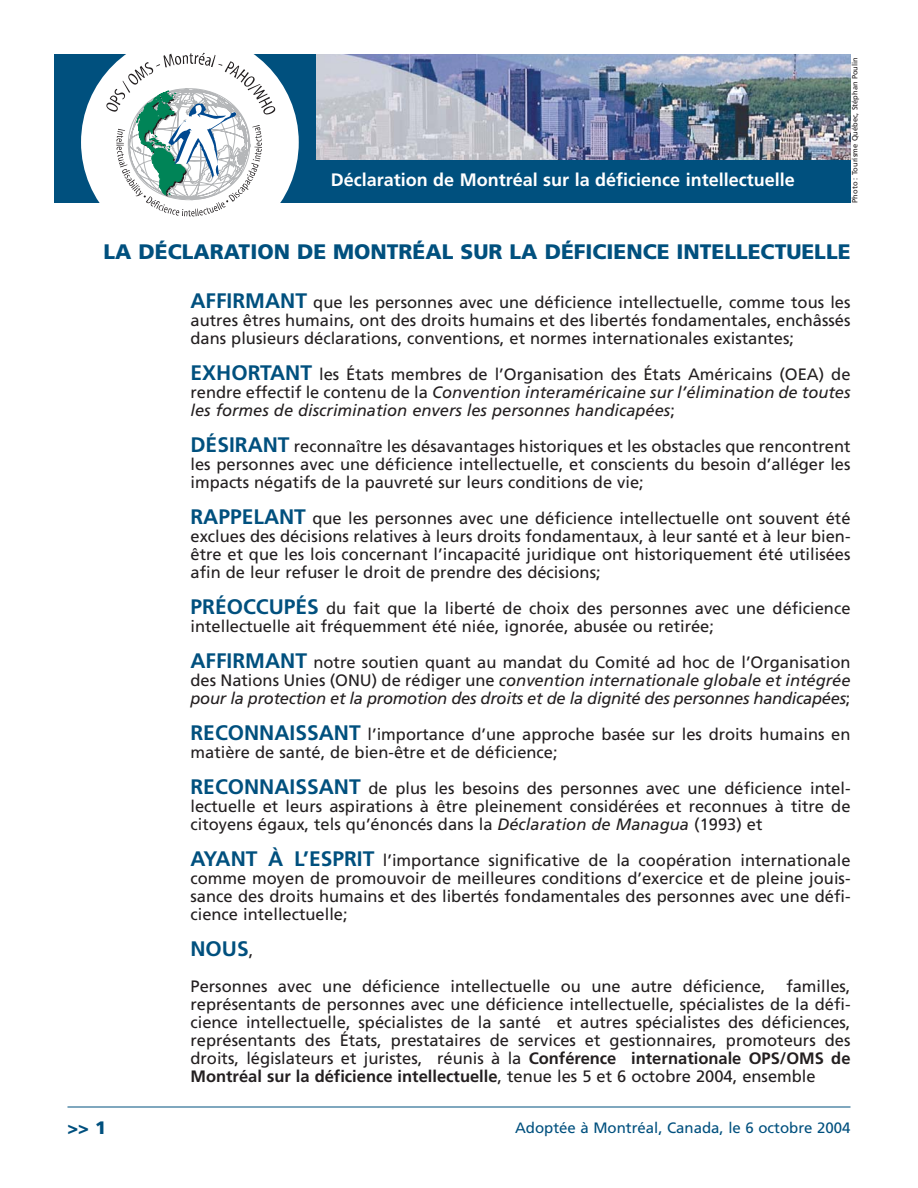
<style>
.page{position:relative;width:918px;height:1188px;background:#fff}
.page>*{position:absolute;margin:0;border:0;box-sizing:border-box;transform-origin:0 0}
.t1{font:900 21px "Frutiger";color:#00507e}
.t2{font:700 21px "Frutiger";color:#00507e}
.t3{font:700 18px "Frutiger";color:#fff}
.t4{font:900 18px "Frutiger";color:#00507e}
.t5{font:16.5px/18px "Frutiger";color:#231f20;text-align:justify}
.t6{font:italic 16.5px/18px "Frutiger";letter-spacing:-.01em;color:#231f20;text-align:justify}
.t7{font:15px "Frutiger";color:#00507e}
.t8{font:7.5px "Frutiger";color:#231f20}
.s1{font-weight:700;font-size:21px;color:#00507e}
.s2{font-weight:700;font-style:normal;font-size:21px;color:#00507e}
.s3{font-style:normal}
.s4{font-style:italic}
.s5{font-weight:400;font-size:16.5px;color:#231f20}
.s6{font-weight:700}
</style>
<div class="page">
<div style="left:54px;top:54px;width:796px;height:148px;background:#00507e"></div>
<div style="left:81px;top:33px;width:218px;height:218px;background:#fff;border-radius:50%"></div>
<svg style="left:106px;top:53px;width:169px;height:163px"></svg>
<img style="left:316px;top:54px;width:534px;height:106px">
<hr style="left:68px;top:1107px;width:782px;height:1px;background:#00507e">
<p class="t3" style="left:331px;top:172px;width:466px">Déclaration de Montréal sur la déficience intellectuelle</p>
<p class="t8" style="left:852px;top:203px;width:147px;rotate:-90deg">Photo : Tourisme Québec, Stéphan Poulin</p>
<p class="t1" style="left:103px;top:243px;width:749px">LA DÉCLARATION DE MONTRÉAL SUR LA DÉFICIENCE INTELLECTUELLE</p>
<p class="t5" style="left:190px;top:295px;width:662px"><span class="s1">AFFIRMANT</span> que les personnes avec une déficience intellectuelle, comme tous les autres êtres humains, ont des droits humains et des libertés fondamentales, enchâssés dans plusieurs déclarations, conventions, et normes internationales existantes;</p>
<p class="t6" style="left:190px;top:367px;width:662px"><span class="s2">EXHORTANT</span> <span class="s3">les États membres de l’Organisation des États Américains (OEA) de rendre effectif le contenu de la</span> Convention interaméricaine sur l’élimination de toutes les formes de discrimination envers les personnes handicapées<span class="s3">;</span></p>
<p class="t5" style="left:190px;top:439px;width:662px"><span class="s1">DÉSIRANT</span> reconnaître les désavantages historiques et les obstacles que rencontrent les personnes avec une déficience intellectuelle, et conscients du besoin d’alléger les impacts négatifs de la pauvreté sur leurs conditions de vie;</p>
<p class="t5" style="left:190px;top:511px;width:662px"><span class="s1">RAPPELANT</span> que les personnes avec une déficience intellectuelle ont souvent été exclues des décisions relatives à leurs droits fondamentaux, à leur santé et à leur bien&shy;être et que les lois concernant l’incapacité juridique ont historiquement été utilisées afin de leur refuser le droit de prendre des décisions;</p>
<p class="t5" style="left:190px;top:601px;width:662px"><span class="s1">PRÉOCCUPÉS</span> du fait que la liberté de choix des personnes avec une déficience intellectuelle ait fréquemment été niée, ignorée, abusée ou retirée;</p>
<p class="t6" style="left:190px;top:655px;width:662px"><span class="s2">AFFIRMANT</span> <span class="s3">notre soutien quant au mandat du Comité ad hoc de l’Organisation des Nations Unies (ONU) de rédiger une</span> convention internationale globale et intégrée pour la protection et la promotion des droits et de la dignité des personnes handicapées<span class="s3">;</span></p>
<p class="t5" style="left:190px;top:727px;width:662px"><span class="s1">RECONNAISSANT</span> l’importance d’une approche basée sur les droits humains en matière de santé, de bien-être et de déficience;</p>
<p class="t5" style="left:190px;top:781px;width:662px"><span class="s1">RECONNAISSANT</span> de plus les besoins des personnes avec une déficience intel&shy;lectuelle et leurs aspirations à être pleinement considérées et reconnues à titre de citoyens égaux, tels qu’énoncés dans la <span class="s4">Déclaration de Managua</span> (1993) et</p>
<p class="t5" style="left:190px;top:853px;width:662px"><span class="s1">AYANT À L’ESPRIT</span> l’importance significative de la coopération internationale comme moyen de promouvoir de meilleures conditions d’exercice et de pleine jouis&shy;sance des droits humains et des libertés fondamentales des personnes avec une défi&shy;cience intellectuelle;</p>
<p class="t2" style="left:190px;top:940px;width:64px">NOUS<span class="s5">,</span></p>
<p class="t5" style="left:191px;top:979px;width:576px">Personnes avec une déficience intellectuelle ou une autre déficience,</p>
<p class="t5" style="left:191px;top:979px;width:662px;text-indent:596px">familles, représentants de personnes avec une déficience intellectuelle, spécialistes de la défi&shy;cience intellectuelle, spécialistes de la santé et autres spécialistes des déficiences, représentants des États, prestataires de services et gestionnaires, promoteurs des droits, législateurs et juristes, réunis à la <span class="s6">Conférence internationale OPS/OMS de Montréal sur la déficience intellectuelle</span>, tenue les 5 et 6 octobre 2004, ensemble</p>
<p class="t4" style="left:67px;top:1120px;width:40px">&gt;&gt; 1</p>
<p class="t7" style="left:515px;top:1122px;width:337px">Adoptée à Montréal, Canada, le 6 octobre 2004</p>
</div>
